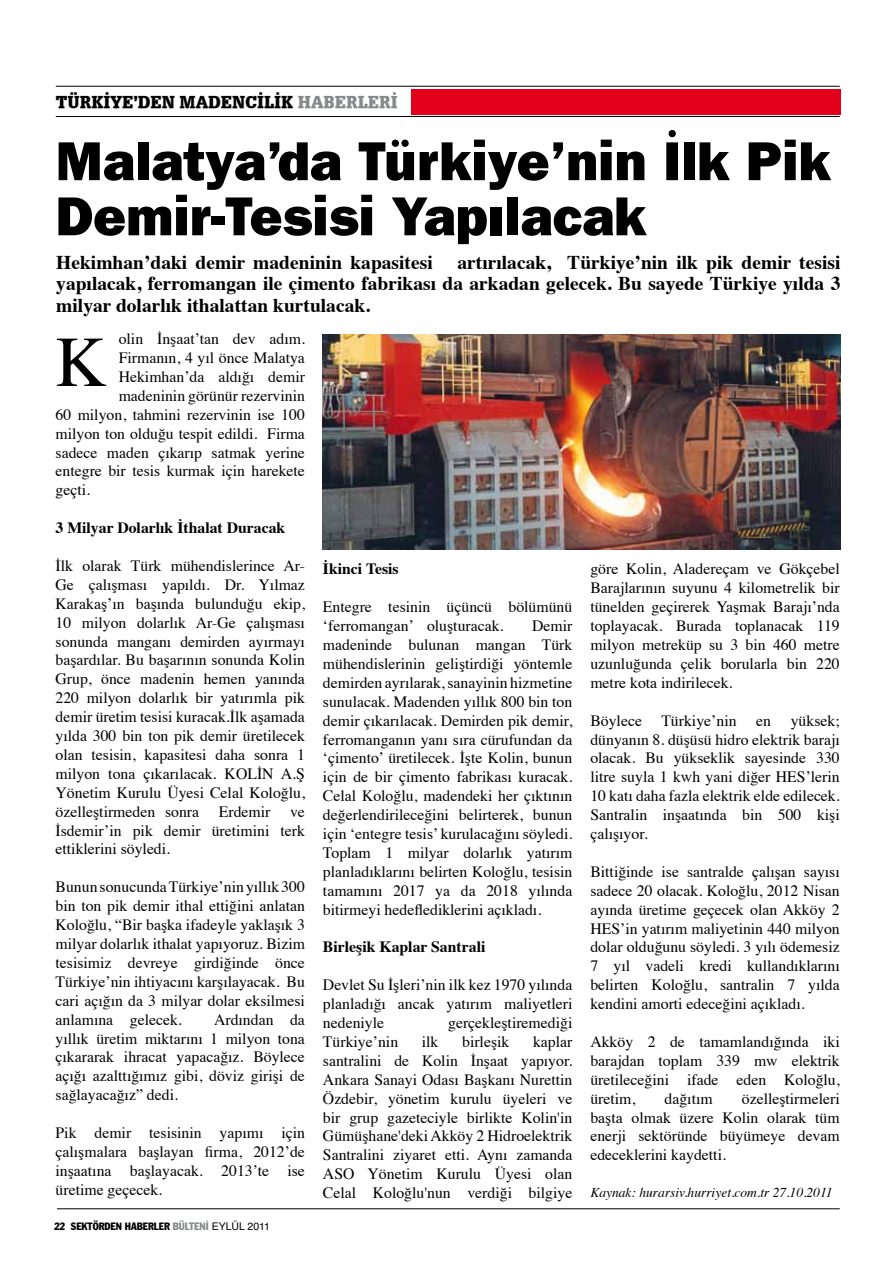
<style>
.page{position:relative;width:893px;height:1263px;background:#fff}
.page>*{position:absolute;margin:0;border:0;box-sizing:border-box;transform-origin:0 0}
.t1{font:71.55px "Times";color:#000}
.t2{font:55.05px/55.1px "ITC Franklin Gothic Std Hvy";color:#000}
.t3{font:700 19.5px/21.8px "Times";color:#000;text-align:justify}
.t4{font:18px "URW Egyptienne T Ext Nar X Bold";color:#000}
.t5{font:15.75px/18.9px "Times";color:#000;text-align:justify}
.t6{font:700 15.75px "Times";color:#000}
.t7{font:italic 13.5px "Times";color:#000}
.t8{font:condensed 10.5px "Franklin Gothic Std";color:#000}
.s1{color:#87888a}
.s2{font-family:"Helvetica";font-stretch:normal}
</style>
<div class="page">
<hr style="left:57px;top:1208px;width:783px;height:1px;background:#000">
<hr style="left:56px;top:86px;width:784px;height:1px;background:#000">
<hr style="left:56px;top:116px;width:784px;height:1px;background:#000">
<div style="left:411px;top:89px;width:429px;height:25px;background:#e2001a"></div>
<img style="left:323px;top:334px;width:517px;height:216px">
<p class="t4" style="left:56px;top:89px;width:344px">TÜRKİYE’DEN MADENCİLİK <span class="s1">HABERLERİ</span></p>
<h2 class="t2" style="left:56px;top:134px;width:777px">Malatya’da Türkiye’nin İlk Pik<br>Demir-Tesisi Yapılacak</h2>
<p class="t3" style="left:56px;top:249px;width:786px;text-indent:401px">artırılacak, Türkiye’nin ilk pik demir tesisi yapılacak, ferromangan ile çimento fabrikası da arkadan gelecek. Bu sayede Türkiye yılda 3 milyar dolarlık ithalattan kurtulacak.</p>
<p class="t5" style="left:119px;top:328px;width:188px">olin İnşaat’tan dev adım.</p>
<p class="t5" style="left:119px;top:347px;width:188px">Firmanın, 4 yıl önce Malatya</p>
<p class="t5" style="left:119px;top:366px;width:188px">Hekimhan’da aldığı demir</p>
<p class="t5" style="left:119px;top:385px;width:188px">madeninin görünür rezervinin</p>
<p class="t5" style="left:56px;top:404px;width:251px">60 milyon, tahmini rezervinin ise 100</p>
<p class="t5" style="left:56px;top:422px;width:251px">milyon ton olduğu tespit edildi. Firma</p>
<p class="t5" style="left:56px;top:441px;width:251px">sadece maden çıkarıp satmak yerine</p>
<p class="t5" style="left:56px;top:460px;width:251px">entegre bir tesis kurmak için harekete</p>
<p class="t5" style="left:56px;top:479px;width:36px">geçti.</p>
<p class="t6" style="left:56px;top:513px;width:231px">3 Milyar Dolarlık İthalat Duracak</p>
<p class="t5" style="left:56px;top:555px;width:251px">İlk olarak Türk mühendislerince Ar-Ge çalışması yapıldı. Dr. Yılmaz Karakaş’ın başında bulunduğu ekip, 10 milyon dolarlık Ar-Ge çalışması sonunda manganı demirden ayırmayı başardılar. Bu başarının sonunda Kolin Grup, önce madenin hemen yanında 220 milyon dolarlık bir yatırımla pik demir üretim tesisi kuracak.İlk aşamada yılda 300 bin ton pik demir üretilecek olan tesisin, kapasitesi daha sonra 1 milyon tona çıkarılacak. KOLİN A.Ş Yönetim Kurulu Üyesi Celal Koloğlu, özelleştirmeden sonra Erdemir ve İsdemir’in pik demir üretimini terk ettiklerini söyledi.</p>
<p class="t5" style="left:56px;top:876px;width:251px">Bunun sonucunda Türkiye’nin yıllık 300 bin ton pik demir ithal ettiğini anlatan Koloğlu, “Bir başka ifadeyle yaklaşık 3 milyar dolarlık ithalat yapıyoruz. Bizim tesisimiz devreye girdiğinde önce Türkiye’nin ihtiyacını karşılayacak. Bu cari açığın da 3 milyar dolar eksilmesi anlamına gelecek.</p>
<p class="t3" style="left:56px;top:249px;width:378px">Hekimhan’daki demir madeninin kapasitesi</p>
<h1 class="t1" style="left:56px;top:295px;width:53px">K</h1>
<p class="t6" style="left:323px;top:554px;width:77px">İkinci Tesis</p>
<p class="t5" style="left:323px;top:596px;width:251px">Entegre tesinin üçüncü bölümünü ‘ferromangan’ oluşturacak.</p>
<p class="t5" style="left:590px;top:558px;width:251px">göre Kolin, Aladereçam ve Gökçebel Barajlarının suyunu 4 kilometrelik bir tünelden geçirerek Yaşmak Barajı’nda toplayacak. Burada toplanacak 119 milyon metreküp su 3 bin 460 metre uzunluğunda çelik borularla bin 220 metre kota indirilecek.</p>
<p class="t5" style="left:590px;top:709px;width:251px">Böylece Türkiye’nin en yüksek; dünyanın 8. düşüsü hidro elektrik barajı olacak. Bu yükseklik sayesinde 330 litre suyla 1 kwh yani diğer HES’lerin 10 katı daha fazla elektrik elde edilecek.<br>Santralin inşaatında bin 500 kişi çalışıyor.</p>
<p class="t5" style="left:590px;top:861px;width:251px">Bittiğinde ise santralde çalışan sayısı sadece 20 olacak. Koloğlu, 2012 Nisan ayında üretime geçecek olan Akköy 2<br>HES’in yatırım maliyetinin 440 milyon dolar olduğunu söyledi. 3 yılı ödemesiz 7 yıl vadeli kredi kullandıklarını belirten Koloğlu, santralin 7 yılda kendini amorti edeceğini açıkladı.</p>
<p class="t5" style="left:590px;top:1031px;width:251px">Akköy 2 de tamamlandığında iki barajdan toplam 339 mw elektrik üretileceğini ifade eden Koloğlu, üretim,</p>
<p class="t5" style="left:323px;top:615px;width:251px;text-indent:209px">Demir madeninde bulunan mangan Türk mühendislerinin geliştirdiği yöntemle demirden ayrılarak, sanayinin hizmetine sunulacak. Madenden yıllık 800 bin ton demir çıkarılacak. Demirden pik demir, ferromanganın yanı sıra cürufundan da ‘çimento’ üretilecek. İşte Kolin, bunun için de bir çimento fabrikası kuracak.<br>Celal Koloğlu, madendeki her çıktının değerlendirileceğini belirterek, bunun için ‘entegre tesis’ kurulacağını söyledi.<br>Toplam 1 milyar dolarlık yatırım planladıklarını belirten Koloğlu, tesisin tamamını 2017 ya da 2018 yılında bitirmeyi hedeflediklerini açıkladı.</p>
<p class="t6" style="left:323px;top:932px;width:164px">Birleşik Kaplar Santrali</p>
<p class="t5" style="left:323px;top:974px;width:251px">Devlet Su İşleri’nin ilk kez 1970 yılında planladığı ancak yatırım maliyetleri nedeniyle</p>
<p class="t5" style="left:56px;top:1008px;width:251px;text-indent:158px">Ardından da yıllık üretim miktarını 1 milyon tona çıkararak ihracat yapacağız. Böylece açığı azalttığımız gibi, döviz girişi de sağlayacağız” dedi.</p>
<p class="t5" style="left:56px;top:1122px;width:251px">Pik demir tesisinin yapımı için çalışmalara başlayan firma, 2012’de inşaatına başlayacak. 2013’te ise üretime geçecek.</p>
<p class="t5" style="left:448px;top:1012px;width:126px">gerçekleştiremediği</p>
<p class="t5" style="left:323px;top:1031px;width:251px;text-indent:210px">kaplar santralini de Kolin İnşaat yapıyor.<br>Ankara Sanayi Odası Başkanı Nurettin Özdebir, yönetim kurulu üyeleri ve bir grup gazeteciyle birlikte Kolin'in Gümüşhane'deki Akköy 2 Hidroelektrik Santralini ziyaret etti. Aynı zamanda ASO Yönetim Kurulu Üyesi olan Celal Koloğlu'nun verdiği bilgiye</p>
<p class="t5" style="left:323px;top:1031px;width:77px">Türkiye’nin</p>
<p class="t5" style="left:422px;top:1031px;width:18px">ilk</p>
<p class="t5" style="left:462px;top:1031px;width:49px">birleşik</p>
<p class="t5" style="left:590px;top:1087px;width:251px;text-indent:151px">özelleştirmeleri başta olmak üzere Kolin olarak tüm enerji sektöründe büyümeye devam edeceklerini kaydetti.</p>
<p class="t7" style="left:590px;top:1181px;width:244px">Kaynak: hurarsiv.hurriyet.com.tr 27.10.2011</p>
<p class="t5" style="left:665px;top:1087px;width:50px">dağıtım</p>
<p class="t8" style="left:54px;top:1219px;width:218px">22 SEKTÖRDEN HABERLER <span class="s1">BÜLTENİ</span> <span class="s2">EYLÜL 2011</span></p>
</div>
